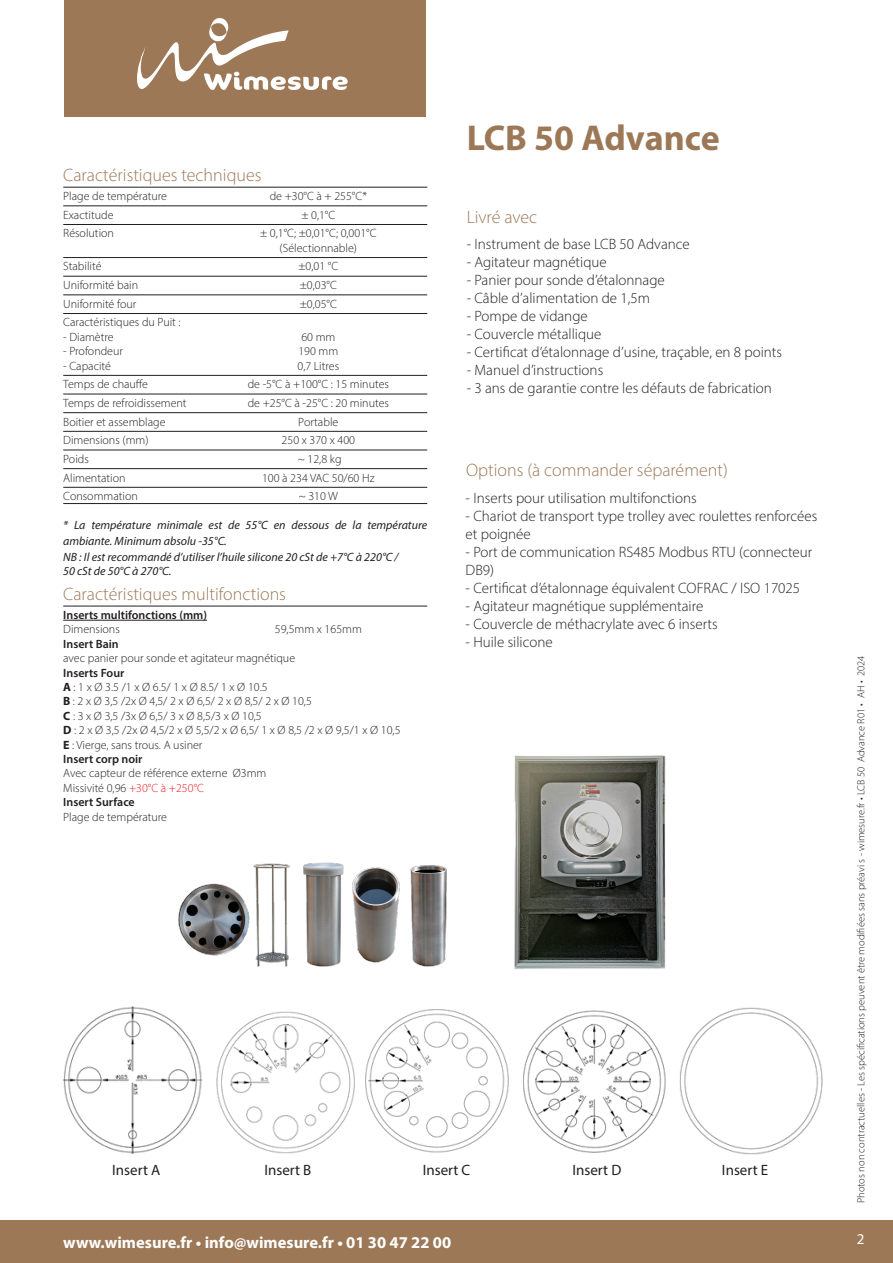
<style>
.page{position:relative;width:893px;height:1263px;background:#fff}
.page>*{position:absolute;margin:0;border:0;box-sizing:border-box;transform-origin:0 0}
.Titre{font:700 36px "Myriad Pro";color:#9d7857}
.Titre_2{font:300 18px "Myriad Pro";color:#9d7857}
.t1{font:700 16.5px "Myriad Pro";color:#fff}
.t2{font:300 15px/18px "Myriad Pro";color:#231f20}
.t3{font:15px "Myriad Pro";color:#231f20}
.t4{font:15px "Myriad Pro";color:#fff}
.Texte_filet_1{font:300 12px/14.4px "Myriad Pro";color:#231f20;text-align:center}
.t5{font:italic 12px/16.2px "Myriad Pro";color:#231f20}
.Texte_filet_1-2{font:600 12px/14.4px "Myriad Pro";color:#231f20}
.t6{font:300 10.5px "Myriad Pro";color:#231f20}
.s1{font-weight:300}
.s2{font-weight:600}
.s3{font-weight:700}
.s4{color:#ee1d23}
</style>
<div class="page">
<div style="left:0;top:1220px;width:893px;height:43px;background:#9d7857"></div>
<div style="left:64px;top:0;width:361px;height:117px;background:#9d7857"></div>
<svg style="left:137px;top:18px;width:211px;height:72px"></svg>
<hr style="left:63px;top:187px;width:364px;height:1px;background:#231f20">
<hr style="left:63px;top:206px;width:364px;height:1px;background:#231f20">
<hr style="left:63px;top:224px;width:364px;height:1px;background:#231f20">
<hr style="left:63px;top:257px;width:364px;height:1px;background:#231f20">
<hr style="left:63px;top:276px;width:364px;height:1px;background:#231f20">
<hr style="left:63px;top:295px;width:364px;height:1px;background:#231f20">
<hr style="left:63px;top:313px;width:364px;height:1px;background:#231f20">
<hr style="left:63px;top:375px;width:364px;height:1px;background:#231f20">
<hr style="left:63px;top:394px;width:364px;height:1px;background:#231f20">
<hr style="left:63px;top:412px;width:364px;height:1px;background:#231f20">
<hr style="left:63px;top:431px;width:364px;height:1px;background:#231f20">
<hr style="left:63px;top:450px;width:364px;height:1px;background:#231f20">
<hr style="left:63px;top:468px;width:364px;height:1px;background:#231f20">
<hr style="left:63px;top:487px;width:364px;height:1px;background:#231f20">
<hr style="left:63px;top:503px;width:364px;height:1px;background:#231f20">
<hr style="left:63px;top:606px;width:364px;height:1px;background:#231f20">
<hr style="left:63px;top:620px;width:144px;height:1px;background:#231f20">
<img style="left:217px;top:1011px;width:137px;height:142px">
<img style="left:64px;top:1007px;width:138px;height:146px">
<img style="left:366px;top:1010px;width:143px;height:143px">
<img style="left:523px;top:1010px;width:143px;height:143px">
<img style="left:680px;top:1008px;width:142px;height:146px">
<img style="left:514px;top:755px;width:152px;height:214px">
<img style="left:178px;top:862px;width:269px;height:105px">
<p class="Titre_2" style="left:63px;top:165px;width:200px">Caractéristiques techniques</p>
<p class="Texte_filet_1" style="left:63px;top:189px;width:105px">Plage de température</p>
<p class="Texte_filet_1" style="left:270px;top:189px;width:99px">de +30°C à + 255°C*</p>
<p class="Texte_filet_1" style="left:63px;top:207px;width:52px">Exactitude</p>
<p class="Texte_filet_1" style="left:301px;top:207px;width:35px">± 0,1°C</p>
<p class="Texte_filet_1" style="left:63px;top:226px;width:52px">Résolution</p>
<p class="Texte_filet_1" style="left:260px;top:226px;width:118px">± 0,1°C; ±0,01°C; 0,001°C (Sélectionnable)</p>
<p class="Texte_filet_1" style="left:63px;top:259px;width:40px">Stabilité</p>
<p class="Texte_filet_1" style="left:298px;top:259px;width:41px">±0,01 °C</p>
<p class="Texte_filet_1" style="left:63px;top:278px;width:76px">Uniformité bain</p>
<p class="Texte_filet_1" style="left:300px;top:278px;width:39px">±0,03°C</p>
<p class="Texte_filet_1" style="left:63px;top:296px;width:75px">Uniformité four</p>
<p class="Texte_filet_1" style="left:300px;top:296px;width:39px">±0,05°C</p>
<p class="Texte_filet_1" style="left:63px;top:315px;width:119px">Caractéristiques du Puit :</p>
<p class="Texte_filet_1" style="left:63px;top:330px;width:52px">- Diamètre</p>
<p class="Texte_filet_1" style="left:301px;top:330px;width:35px">60 mm</p>
<p class="Texte_filet_1" style="left:63px;top:344px;width:61px">- Profondeur</p>
<p class="Texte_filet_1" style="left:298px;top:344px;width:41px">190 mm</p>
<p class="Texte_filet_1" style="left:63px;top:358px;width:49px">- Capacité</p>
<p class="Texte_filet_1" style="left:297px;top:358px;width:43px">0,7 Litres</p>
<p class="Texte_filet_1" style="left:63px;top:377px;width:86px">Temps de chauffe</p>
<p class="Texte_filet_1" style="left:248px;top:377px;width:143px">de -5°C à +100°C : 15 minutes</p>
<p class="Texte_filet_1" style="left:63px;top:396px;width:125px">Temps de refroidissement</p>
<p class="Texte_filet_1" style="left:248px;top:396px;width:143px">de +25°C à -25°C : 20 minutes</p>
<p class="Texte_filet_1" style="left:63px;top:414px;width:104px">Boitier et assemblage</p>
<p class="Texte_filet_1" style="left:298px;top:414px;width:42px">Portable</p>
<p class="Texte_filet_1" style="left:63px;top:433px;width:87px">Dimensions (mm)</p>
<p class="Texte_filet_1" style="left:282px;top:433px;width:75px">250 x 370 x 400</p>
<p class="Texte_filet_1" style="left:63px;top:452px;width:27px">Poids</p>
<p class="Texte_filet_1" style="left:298px;top:452px;width:45px">~ 12,8 kg</p>
<p class="Texte_filet_1" style="left:63px;top:470px;width:64px">Alimentation</p>
<p class="Texte_filet_1" style="left:262px;top:470px;width:114px">100 à 234 VAC 50/60 Hz</p>
<p class="Texte_filet_1" style="left:63px;top:489px;width:76px">Consommation</p>
<p class="Texte_filet_1" style="left:299px;top:489px;width:41px">~ 310 W</p>
<p class="t5" style="left:63px;top:516px;width:365px">* La température minimale est de 55°C en dessous de la température ambiante. Minimum absolu -35°C.<br>NB : Il est recommandé d’utiliser l’huile silicone 20 cSt de +7°C à 220°C /</p>
<p class="t5" style="left:63px;top:563px;width:110px">50 cSt de 50°C à 270°C.</p>
<p class="Titre_2" style="left:63px;top:583px;width:224px">Caractéristiques multifonctions</p>
<p class="Texte_filet_1-2" style="left:63px;top:607px;width:145px">Inserts multifonctions (mm)<br><span class="s1">Dimensions</span></p>
<p class="Texte_filet_1" style="left:275px;top:622px;width:88px">59,5mm x 165mm</p>
<p class="Texte_filet_1" style="left:63px;top:636px;width:339px;text-align:left"><span class="s2">Insert Bain<br></span>avec panier pour sonde et agitateur magnétique<br><span class="s2">Inserts Four<br></span><span class="s3">A</span> : 1 x Ø 3.5 /1 x Ø 6.5/ 1 x Ø 8.5/ 1 x Ø 10.5<br><span class="s3">B</span> : 2 x Ø 3,5 /2x Ø 4,5/ 2 x Ø 6,5/ 2 x Ø 8,5/ 2 x Ø 10,5<br><span class="s3">C</span> : 3 x Ø 3,5 /3x Ø 6,5/ 3 x Ø 8,5/3 x Ø 10,5<br><span class="s3">D</span> : 2 x Ø 3,5 /2x Ø 4,5/2 x Ø 5,5/2 x Ø 6,5/ 1 x Ø 8,5 /2 x Ø 9,5/1 x Ø 10,5<br><span class="s3">E</span> : Vierge, sans trous. A usiner<br><span class="s2">Insert corp noir<br></span>Avec capteur de référence externe Ø3mm<br>Missivité 0,96 <span class="s4">+30°C à +250°C<br></span><span class="s2">Insert Surface<br></span>Plage de température</p>
<p class="Titre" style="left:467px;top:115px;width:255px">LCB 50 Advance</p>
<p class="Titre_2" style="left:467px;top:206px;width:72px">Livré avec</p>
<p class="t2" style="left:467px;top:234px;width:225px">- Instrument de base LCB 50 Advance</p>
<p class="t2" style="left:467px;top:252px;width:142px">- Agitateur magnétique</p>
<p class="t2" style="left:467px;top:270px;width:200px">- Panier pour sonde d’étalonnage</p>
<p class="t2" style="left:467px;top:288px;width:185px">- Câble d’alimentation de 1,5m</p>
<p class="t2" style="left:467px;top:306px;width:123px">- Pompe de vidange</p>
<p class="t2" style="left:467px;top:324px;width:136px">- Couvercle métallique</p>
<p class="t2" style="left:467px;top:342px;width:317px">- Certificat d’étalonnage d’usine, traçable, en 8 points</p>
<p class="t2" style="left:467px;top:360px;width:138px">- Manuel d’instructions</p>
<p class="t2" style="left:467px;top:378px;width:307px">- 3 ans de garantie contre les défauts de fabrication</p>
<p class="Titre_2" style="left:466px;top:459px;width:263px">Options (à commander séparément)</p>
<p class="t2" style="left:466px;top:489px;width:233px">- Inserts pour utilisation multifonctions</p>
<p class="t2" style="left:466px;top:507px;width:353px">- Chariot de transport type trolley avec roulettes renforcées et poignée</p>
<p class="t2" style="left:466px;top:543px;width:348px">- Port de communication RS485 Modbus RTU (connecteur<br>DB9)</p>
<p class="t2" style="left:466px;top:579px;width:336px">- Certificat d’étalonnage équivalent COFRAC / ISO 17025</p>
<p class="t2" style="left:466px;top:597px;width:239px">- Agitateur magnétique supplémentaire</p>
<p class="t2" style="left:466px;top:615px;width:254px">- Couvercle de méthacrylate avec 6 inserts</p>
<p class="t2" style="left:466px;top:633px;width:89px">- Huile silicone</p>
<p class="t3" style="left:112px;top:1160px;width:50px">Insert A</p>
<p class="t3" style="left:264px;top:1160px;width:49px">Insert B</p>
<p class="t3" style="left:423px;top:1160px;width:49px">Insert C</p>
<p class="t3" style="left:572px;top:1160px;width:50px">Insert D</p>
<p class="t3" style="left:722px;top:1160px;width:48px">Insert E</p>
<h3 class="t1" style="left:63px;top:1231px;width:389px">www.wimesure.fr • info@wimesure.fr • 01 30 47 22 00</h3>
<p class="t6" style="left:855px;top:1203px;width:549px;rotate:-90deg">Photos non contractuelles - Les spécifications peuvent être modifiées sans préavi s - wimesure.fr • LCB 50 Advance R01 • AH • 2024</p>
<p class="t4" style="left:857px;top:1230px;width:9px">2</p>
</div>
